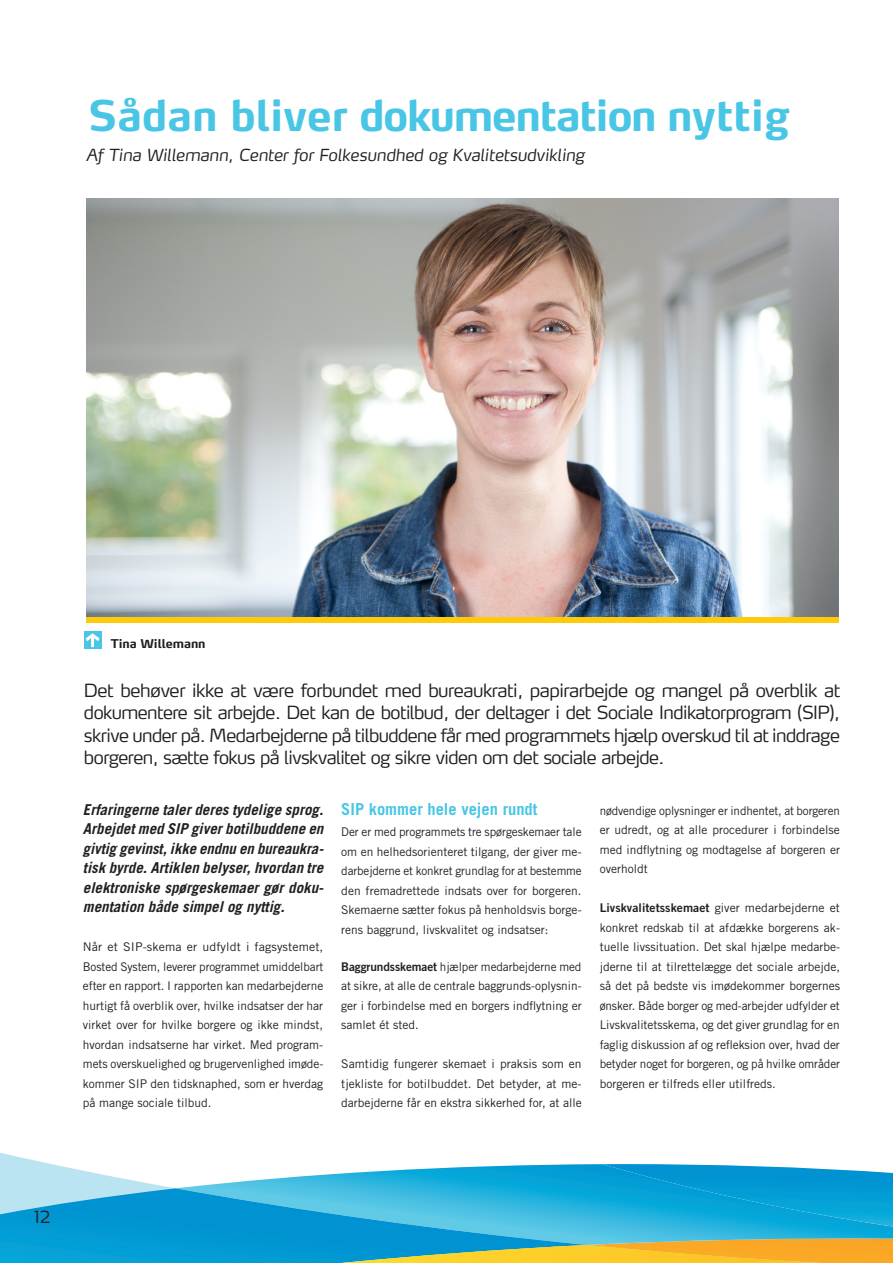
<style>
.page{position:relative;width:893px;height:1263px;background:#fff}
.page>*{position:absolute;margin:0;border:0;box-sizing:border-box;transform-origin:0 0}
.Rubrik{font:700 42px "Max LF";letter-spacing:-.005em;color:#49c6e5}
.Rubrik-2{font:300 18px/22.5px "Max";letter-spacing:-.03em;color:#231f20;text-align:justify}
.t1{font:italic 300 16.5px "Max LF";color:#231f20}
.Mellemrubrik{font:700 16.5px "Trade Gothic LT Std";color:#49c6e5}
.Pagina{font:300 16.5px "Max LF";color:#231f20}
.Mellemrubrik-2{font:italic 700 15px/19.5px "Trade Gothic LT Std";color:#231f20;text-align:justify}
.Mellemrubrik-3{font:12px/19.5px "Trade Gothic LT Std";color:#231f20;text-align:justify}
.Billedtekst{font:700 12px "Max";letter-spacing:-.005em;color:#231f20}
.s1{font-family:"Trade Gothic LT Std Bd 2"}
</style>
<div class="page">
<svg style="left:0;top:1152px;width:893px;height:111px"></svg>
<div style="left:84px;top:631px;width:17px;height:18px;background:#49c6e5"></div>
<svg style="left:86px;top:633px;width:13px;height:14px"></svg>
<img style="left:86px;top:199px;width:753px;height:418px">
<div style="left:86px;top:617px;width:753px;height:6px;background:#feca0a"></div>
<p class="Rubrik" style="left:88px;top:89px;width:703px">Sådan bliver dokumentation nyttig</p>
<p class="t1" style="left:86px;top:145px;width:500px">Af Tina Willemann, Center for Folkesundhed og Kvalitetsudvikling</p>
<p class="Billedtekst" style="left:111px;top:636px;width:96px">Tina Willemann</p>
<p class="Rubrik-2" style="left:84px;top:678px;width:758px">Det behøver ikke at være forbundet med bureaukrati, papirarbejde og mangel på overblik at dokumentere sit arbejde. Det kan de botilbud, der deltager i det Sociale Indikatorprogram (SIP), skrive under på. Medarbejderne på tilbuddene får med programmets hjælp overskud til at inddrage borgeren, sætte fokus på livskvalitet og sikre viden om det sociale arbejde.</p>
<p class="Mellemrubrik-2" style="left:83px;top:800px;width:242px">Erfaringerne taler deres tydelige sprog.<br>Arbejdet med SIP giver botilbuddene en givtig gevinst, ikke endnu en bureaukra&shy;tisk byrde. Artiklen belyser, hvordan tre elektroniske spørgeskemaer gør doku&shy;mentation både simpel og nyttig.</p>
<p class="Mellemrubrik-3" style="left:83px;top:937px;width:242px">Når et SIP-skema er udfyldt i fagsystemet, Bosted System, leverer programmet umiddelbart efter en rapport. I rapporten kan medarbejderne hurtigt få overblik over, hvilke indsatser der har virket over for hvilke borgere og ikke mindst, hvordan indsatserne har virket. Med program&shy;mets overskuelighed og brugervenlighed imøde&shy;kommer SIP den tidsknaphed, som er hverdag på mange sociale tilbud.</p>
<p class="Mellemrubrik" style="left:341px;top:798px;width:198px">SIP kommer hele vejen rundt</p>
<p class="Mellemrubrik-3" style="left:341px;top:822px;width:242px">Der er med programmets tre spørgeskemaer tale om en helhedsorienteret tilgang, der giver me&shy;darbejderne et konkret grundlag for at bestemme den fremadrettede indsats over for borgeren.<br>Skemaerne sætter fokus på henholdsvis borge&shy;rens baggrund, livskvalitet og indsatser:</p>
<p class="Mellemrubrik-3" style="left:341px;top:956px;width:242px"><span class="s1">Baggrundsskemaet</span> hjælper medarbejderne med at sikre, at alle de centrale baggrunds-oplysnin&shy;ger i forbindelse med en borgers indflytning er samlet ét sted.</p>
<p class="Mellemrubrik-3" style="left:341px;top:1054px;width:242px">Samtidig fungerer skemaet i praksis som en tjekliste for botilbuddet. Det betyder, at me&shy;darbejderne får en ekstra sikkerhed for, at alle</p>
<p class="Mellemrubrik-3" style="left:600px;top:800px;width:242px">nødvendige oplysninger er indhentet, at borgeren er udredt, og at alle procedurer i forbindelse med indflytning og modtagelse af borgeren er overholdt</p>
<p class="Mellemrubrik-3" style="left:600px;top:898px;width:242px"><span class="s1">Livskvalitetsskemaet</span> giver medarbejderne et konkret redskab til at afdække borgerens ak&shy;tuelle livssituation. Det skal hjælpe medarbe&shy;jderne til at tilrettelægge det sociale arbejde, så det på bedste vis imødekommer borgernes ønsker. Både borger og med-arbejder udfylder et Livskvalitetsskema, og det giver grundlag for en faglig diskussion af og refleksion over, hvad der betyder noget for borgeren, og på hvilke områder borgeren er tilfreds eller utilfreds.</p>
<p class="Pagina" style="left:34px;top:1206px;width:18px">12</p>
</div>
